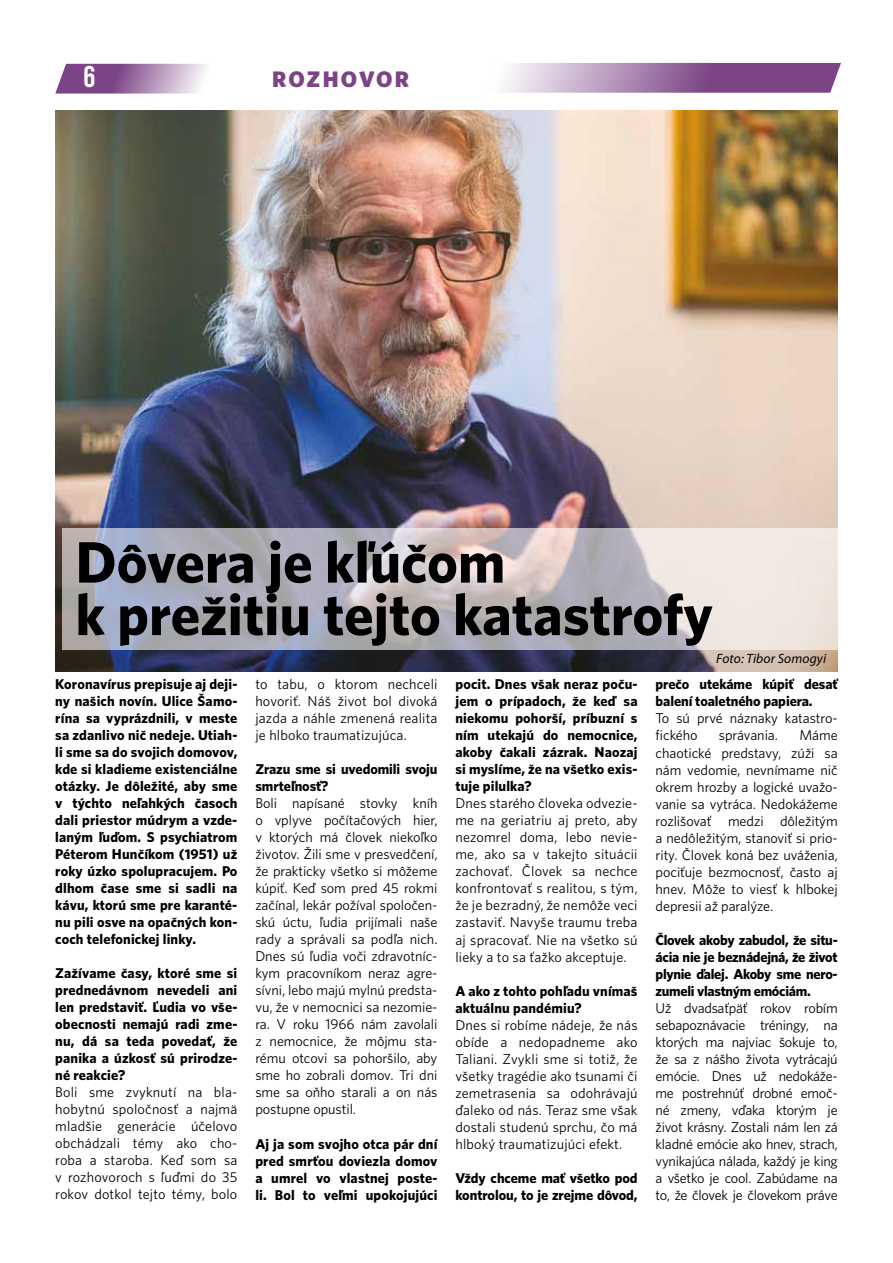
<style>
.page{position:relative;width:893px;height:1263px;background:#fff}
.page>*{position:absolute;margin:0;border:0;box-sizing:border-box;transform-origin:0 0}
.t1{font:58.5px/52.5px "Whitney CE Bold";color:#000}
.t2{font:30px "Bebas Neue";color:#fff}
.t3{font:22.5px "Whitney CE Black";letter-spacing:.09em;color:#7c4486}
.t4{font:14.25px/17px "Whitney C Ebook";letter-spacing:-.005em;color:#000;text-align:justify}
.t5{font:14.25px/17px "Whitney CE Bold";color:#000;text-align:justify}
.t6{font:italic 13.5px "Myriad Pro";letter-spacing:.01em;color:#000}
</style>
<div class="page">
<svg style="left:55px;top:64px;width:152px;height:30px;background:#a985b0"></svg>
<svg style="left:502px;top:63px;width:339px;height:30px;background:#a57fac"></svg>
<img style="left:55px;top:111px;width:783px;height:561px">
<svg style="left:63px;top:528px;width:775px;height:121px;background:#c2bec3"></svg>
<h2 class="t2" style="left:84px;top:60px;width:13px">6</h2>
<h3 class="t3" style="left:272px;top:65px;width:139px">ROZHOVOR</h3>
<h1 class="t1" style="left:75px;top:535px;width:639px">Dôvera je kľúčom<br>k prežitiu tejto katastrofy</h1>
<p class="t5" style="left:55px;top:675px;width:184px">Koronavírus prepisuje aj deji&shy;ny našich novín. Ulice Šamo&shy;rína sa vyprázdnili, v meste sa zdanlivo nič nedeje. Utiah&shy;li sme sa do svojich domovov, kde si kladieme existenciálne otázky. Je dôležité, aby sme v týchto neľahkých časoch dali priestor múdrym a vzde&shy;laným ľuďom. S psychiatrom Péterom Hunčíkom (1951) už roky úzko spolupracujem. Po dlhom čase sme si sadli na kávu, ktorú sme pre karanté&shy;nu pili osve na opačných kon&shy;coch telefonickej linky.</p>
<p class="t5" style="left:55px;top:964px;width:184px">Zažívame časy, ktoré sme si prednedávnom nevedeli ani len predstaviť. Ľudia vo vše&shy;obecnosti nemajú radi zme&shy;nu, dá sa teda povedať, že panika a úzkosť sú prirodze&shy;né reakcie?</p>
<p class="t4" style="left:55px;top:1084px;width:184px">Boli sme zvyknutí na bla&shy;hobytnú spoločnosť a najmä mladšie generácie účelovo obchádzali témy ako cho&shy;roba a staroba. Keď som sa v rozhovoroch s ľuďmi do 35 rokov dotkol tejto témy, bolo</p>
<p class="t6" style="left:716px;top:650px;width:111px">Foto: Tibor Somogyi</p>
<p class="t4" style="left:255px;top:675px;width:184px">to tabu, o ktorom nechceli hovoriť. Náš život bol divoká jazda a náhle zmenená realita je hlboko traumatizujúca.</p>
<p class="t5" style="left:255px;top:760px;width:184px">Zrazu sme si uvedomili svoju smrteľnosť?</p>
<p class="t4" style="left:255px;top:795px;width:184px">Boli napísané stovky kníh o vplyve počítačových hier, v ktorých má človek niekoľko životov. Žili sme v presvedčení, že prakticky všetko si môžeme kúpiť. Keď som pred 45 rokmi začínal, lekár požíval spoločen&shy;skú úctu, ľudia prijímali naše rady a správali sa podľa nich.<br>Dnes sú ľudia voči zdravotníc&shy;kym pracovníkom neraz agre&shy;sívni, lebo majú mylnú predsta&shy;vu, že v nemocnici sa nezomie&shy;ra. V roku 1966 nám zavolali z nemocnice, že môjmu sta&shy;rému otcovi sa pohoršilo, aby sme ho zobrali domov. Tri dni sme sa oňho starali a on nás postupne opustil.</p>
<p class="t5" style="left:255px;top:1135px;width:184px">Aj ja som svojho otca pár dní pred smrťou doviezla domov a umrel vo vlastnej poste&shy;li. Bol to veľmi upokojujúci</p>
<p class="t5" style="left:455px;top:675px;width:184px">pocit. Dnes však neraz poču&shy;jem o prípadoch, že keď sa niekomu pohorší, príbuzní s ním utekajú do nemocnice, akoby čakali zázrak. Naozaj si myslíme, že na všetko exis&shy;tuje pilulka?</p>
<p class="t4" style="left:455px;top:795px;width:184px">Dnes starého človeka odvezie&shy;me na geriatriu aj preto, aby nezomrel doma, lebo nevie&shy;me, ako sa v takejto situácii zachovať. Človek sa nechce konfrontovať s realitou, s tým, že je bezradný, že nemôže veci zastaviť. Navyše traumu treba aj spracovať. Nie na všetko sú lieky a to sa ťažko akceptuje.</p>
<p class="t5" style="left:455px;top:982px;width:184px">A ako z tohto pohľadu vnímaš aktuálnu pandémiu?</p>
<p class="t4" style="left:455px;top:1016px;width:184px">Dnes si robíme nádeje, že nás obíde a nedopadneme ako Taliani. Zvykli sme si totiž, že všetky tragédie ako tsunami či zemetrasenia sa odohrávajú ďaleko od nás. Teraz sme však dostali studenú sprchu, čo má hlboký traumatizujúci efekt.</p>
<p class="t5" style="left:455px;top:1169px;width:184px">Vždy chceme mať všetko pod kontrolou, to je zrejme dôvod,</p>
<p class="t5" style="left:656px;top:676px;width:184px">prečo utekáme kúpiť desať balení toaletného papiera.</p>
<p class="t4" style="left:656px;top:710px;width:184px">To sú prvé náznaky katastro&shy;fického</p>
<p class="t4" style="left:656px;top:727px;width:184px;text-indent:144px">Máme chaotické predstavy, zúži sa nám vedomie, nevnímame nič okrem hrozby a logické uvažo&shy;vanie sa vytráca. Nedokážeme rozlišovať medzi dôležitým a nedôležitým, stanoviť si prio&shy;rity. Človek koná bez uváženia, pociťuje bezmocnosť, často aj hnev. Môže to viesť k hlbokej depresii až paralýze.</p>
<p class="t5" style="left:656px;top:931px;width:184px">Človek akoby zabudol, že situ&shy;ácia nie je beznádejná, že život plynie ďalej. Akoby sme nero&shy;zumeli vlastným emóciám.</p>
<p class="t4" style="left:656px;top:999px;width:184px">Už dvadsaťpäť rokov robím sebapoznávacie tréningy, na ktorých ma najviac šokuje to, že sa z nášho života vytrácajú emócie. Dnes už nedokáže&shy;me postrehnúť drobné emoč&shy;né zmeny, vďaka ktorým je život krásny. Zostali nám len zá kladné emócie ako hnev, strach, vynikajúca nálada, každý je king a všetko je cool. Zabúdame na to, že človek je človekom práve</p>
<p class="t4" style="left:719px;top:727px;width:60px">správania.</p>
</div>
